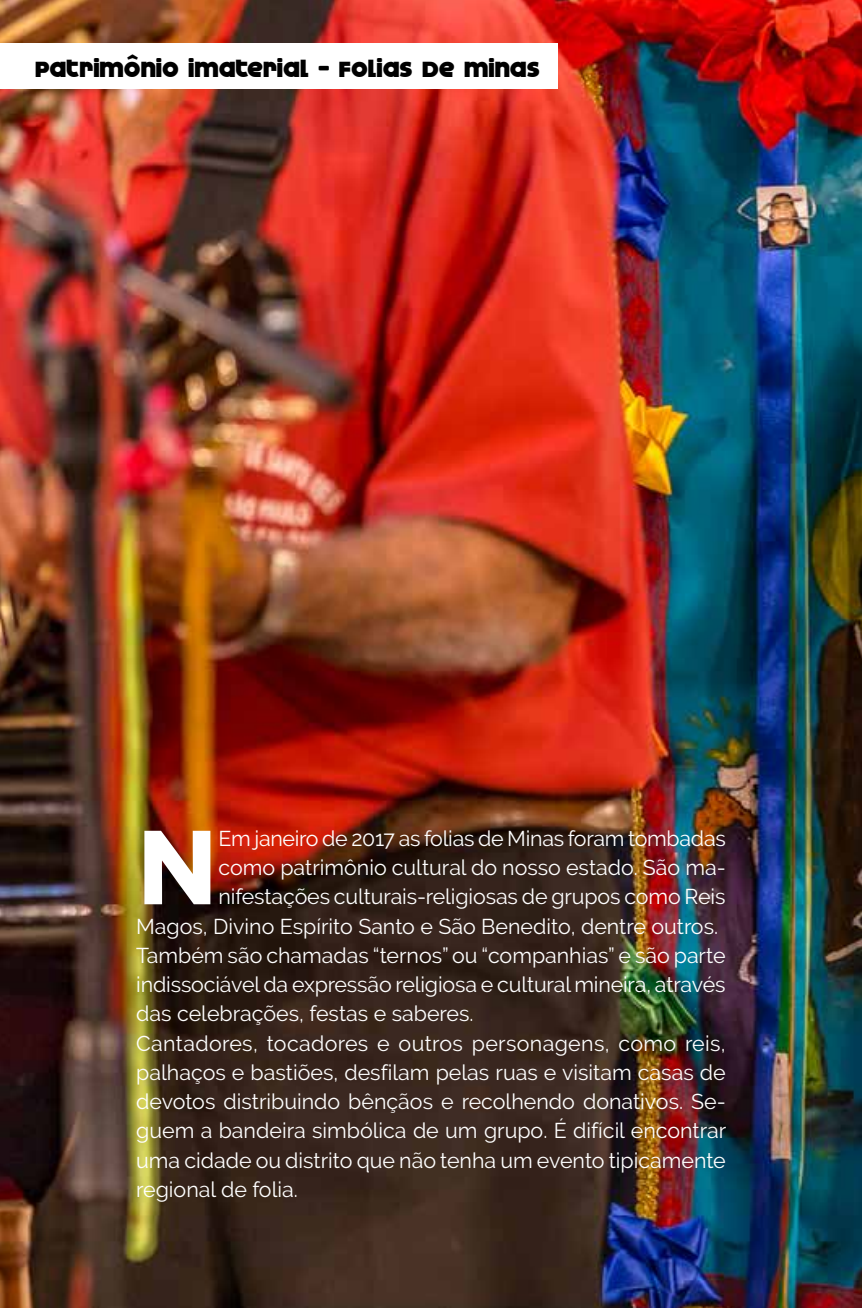
<style>
.page{position:relative;width:862px;height:1308px;background:#fff}
.page>*{position:absolute;margin:0;border:0;box-sizing:border-box;transform-origin:0 0}
.t1{font:700 104.85px "Novecentowide";color:#fff}
.t2{font:26.32px "Dokyo";color:#000}
.t3{font:21.38px "Raleway";color:#fff}
</style>
<div class="page">
<img style="left:0;top:0;width:861px;height:1307px">
<div style="left:0;top:44px;width:557px;height:45px;background:#fff"></div>
<p class="t2" style="left:36px;top:53px;width:505px">patrimônio imaterial - folias de minas</p>
<h1 class="t1" style="left:136px;top:801px;width:84px">N</h1>
<p class="t3" style="left:218px;top:825px;width:508px">Em janeiro de 2017 as folias de Minas foram tombadas</p>
<p class="t3" style="left:218px;top:855px;width:508px">como patrimônio cultural do nosso estado. São ma-</p>
<p class="t3" style="left:218px;top:884px;width:508px">nifestações culturais-religiosas de grupos como Reis</p>
<p class="t3" style="left:136px;top:913px;width:583px">Magos, Divino Espírito Santo e São Benedito, dentre outros.</p>
<p class="t3" style="left:136px;top:942px;width:590px">Também são chamadas “ternos” ou “companhias” e são parte</p>
<p class="t3" style="left:136px;top:972px;width:590px">indissociável da expressão religiosa e cultural mineira, através</p>
<p class="t3" style="left:136px;top:1001px;width:338px">das celebrações, festas e saberes.</p>
<p class="t3" style="left:136px;top:1030px;width:590px">Cantadores, tocadores e outros personagens, como reis,</p>
<p class="t3" style="left:136px;top:1059px;width:590px">palhaços e bastiões, desfilam pelas ruas e visitam casas de</p>
<p class="t3" style="left:136px;top:1089px;width:590px">devotos distribuindo bênçãos e recolhendo donativos. Se-</p>
<p class="t3" style="left:136px;top:1118px;width:591px">guem a bandeira simbólica de um grupo. É difícil encontrar</p>
<p class="t3" style="left:136px;top:1147px;width:590px">uma cidade ou distrito que não tenha um evento tipicamente</p>
<p class="t3" style="left:136px;top:1176px;width:163px">regional de folia.</p>
</div>
